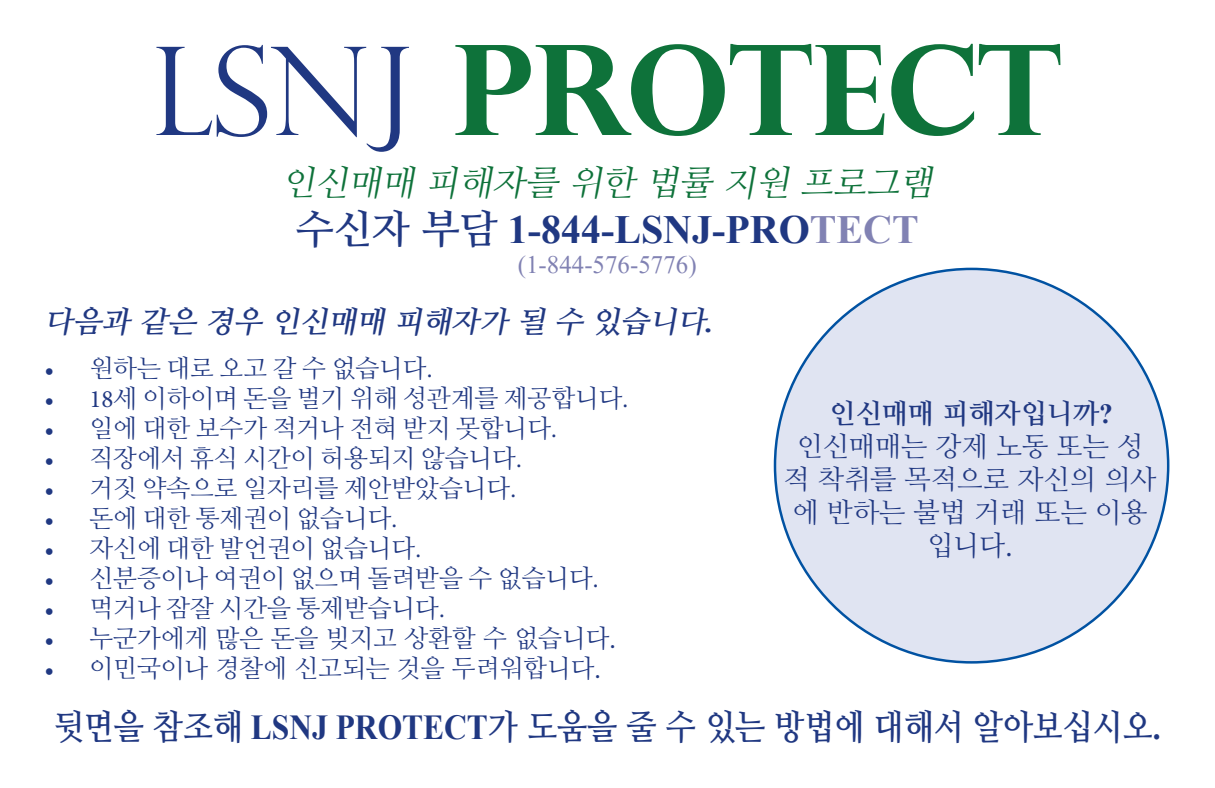
<style>
.page{position:relative;width:1215px;height:788px;background:#fff}
.page>*{position:absolute;margin:0;border:0;box-sizing:border-box;transform-origin:0 0}
.t1{font:700 125px "Perpetua Titling";color:#0e723a}
.t2{font:700 40px "Times New Roman";color:#203882}
.t3{font:700 35px "Nanum Myeongjo";color:#203882;scale:.9 1}
.t4{font:italic 35px "Nanum Myeongjo";color:#0e723a}
.t5{font:italic 700 30px "Nanum Myeongjo";color:#203882}
.t6{font:27.5px/33px "Nanum Myeongjo";color:#203882;text-align:center}
.t7{font:25px "Nanum Myeongjo";color:#203882}
.t8{font:25px "Times New Roman";color:#8182b3}
.s1{font-weight:300;font-size:122.5px;color:#203882}
.s2{font-family:"Nanum Myeongjo"}
.s3{color:#8182b3}
.s4{font-family:"Times New Roman"}
.s5{font-family:"Minion Pro"}
.s6{font-weight:700}
.s7{font-family:"Times New Roman";font-weight:700}
</style>
<div class="page">
<div style="left:775px;top:269px;width:393px;height:393px;background:#e0e4f2;border-radius:50%"></div>
<h1 class="t1" style="left:152px;top:12px;width:912px"><span class="s1">LSNJ</span> PROTECT</h1>
<h3 class="t4" style="left:282px;top:161px;width:660px">인신매매 피해자를 위한 법률 지원 프로그램</h3>
<h2 class="t2" style="left:296px;top:201px;width:625px"><span class="s2">수신자 부담</span> 1-844-LSNJ-PRO<span class="s3">TECT</span></h2>
<p class="t8" style="left:518px;top:247px;width:181px">(1-844-576-5776)</p>
<p class="t5" style="left:44px;top:303px;width:671px">다음과 같은 경우 인신매매 피해자가 될 수 있습니다<span class="s4">.</span></p>
<p class="t7" style="left:44px;top:353px;width:389px"><span class="s5">•</span> 원하는 대로 오고 갈 수 없습니다<span class="s5">.</span></p>
<p class="t7" style="left:44px;top:383px;width:585px"><span class="s5">• 18</span>세 이하이며 돈을 벌기 위해 성관계를 제공합니다<span class="s5">.</span></p>
<p class="t7" style="left:44px;top:413px;width:514px"><span class="s5">•</span> 일에 대한 보수가 적거나 전혀 받지 못합니다<span class="s5">.</span></p>
<p class="t7" style="left:44px;top:443px;width:479px"><span class="s5">•</span> 직장에서 휴식 시간이 허용되지 않습니다<span class="s5">.</span></p>
<p class="t7" style="left:44px;top:473px;width:473px"><span class="s5">•</span> 거짓 약속으로 일자리를 제안받았습니다<span class="s5">.</span></p>
<p class="t7" style="left:44px;top:503px;width:354px"><span class="s5">•</span> 돈에 대한 통제권이 없습니다<span class="s5">.</span></p>
<p class="t7" style="left:44px;top:533px;width:378px"><span class="s5">•</span> 자신에 대한 발언권이 없습니다<span class="s5">.</span></p>
<p class="t7" style="left:44px;top:563px;width:556px"><span class="s5">•</span> 신분증이나 여권이 없으며 돌려받을 수 없습니다<span class="s5">.</span></p>
<p class="t7" style="left:44px;top:593px;width:402px"><span class="s5">•</span> 먹거나 잠잘 시간을 통제받습니다<span class="s5">.</span></p>
<p class="t7" style="left:44px;top:623px;width:573px"><span class="s5">•</span> 누군가에게 많은 돈을 빚지고 상환할 수 없습니다.</p>
<p class="t7" style="left:44px;top:653px;width:558px"><span class="s5">•</span> 이민국이나 경찰에 신고되는 것을 두려워합니다.</p>
<h3 class="t3" style="left:54px;top:705px;width:1231px">뒷면을 참조해 <span class="s4">LSNJ PROTECT</span>가 도움을 줄 수 있는 방법에 대해서 알아보십시오<span class="s4">.</span></h3>
<p class="t6" style="left:784px;top:397px;width:374px"><span class="s6">인신매매 피해자입니까</span><span class="s7">? </span>인신매매는 강제 노동 또는 성 적 착취를 목적으로 자신의 의사 에 반하는 불법 거래 또는 이용 입니다.</p>
</div>
